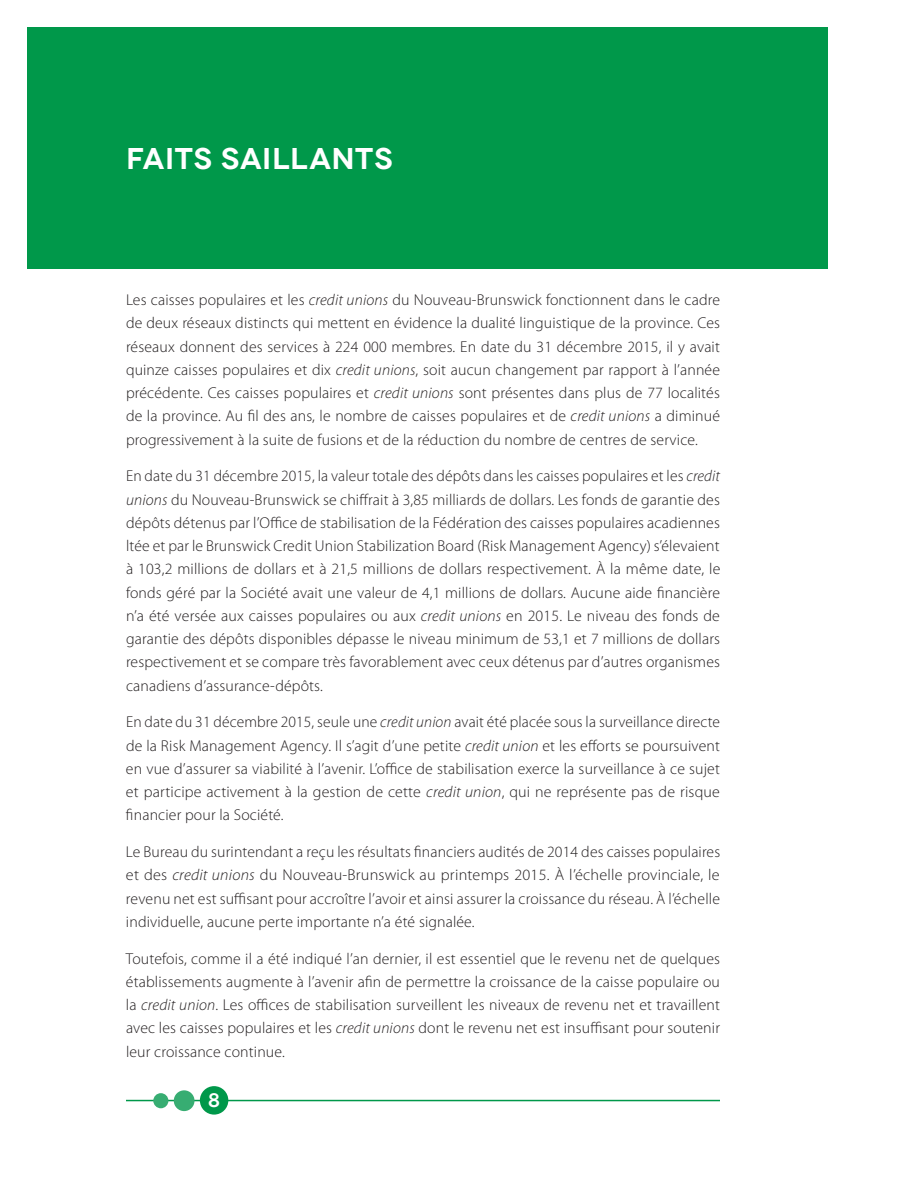
<style>
.page{position:relative;width:918px;height:1188px;background:#fff}
.page>*{position:absolute;margin:0;border:0;box-sizing:border-box;transform-origin:0 0}
.Heading_1_reversed{font:600 30px "Novecentowide";letter-spacing:.02em;color:#fff}
.t1{font:600 19.5px "Novecentowide";color:#fff}
.text{font:300 15.75px/23.2px "Myriad Pro";letter-spacing:.01em;color:#231f20;text-align:justify}
.s1{font-style:italic}
</style>
<div class="page">
<div style="left:27px;top:27px;width:801px;height:242px;background:#00984a"></div>
<hr style="left:126px;top:1100px;width:594px;height:1px;background:#00984a">
<div style="left:200px;top:1086px;width:28px;height:29px;background:#00984a;border-radius:50%"></div>
<div style="left:174px;top:1090px;width:21px;height:21px;background:#37ad72;border-radius:50%"></div>
<div style="left:153px;top:1093px;width:15px;height:15px;background:#37ad72;border-radius:50%"></div>
<p class="Heading_1_reversed" style="left:126px;top:141px;width:268px">FAITS SAILLANTS</p>
<p class="text" style="left:126px;top:289px;width:596px">Les caisses populaires et les <span class="s1">credit unions</span> du Nouveau-Brunswick fonctionnent dans le cadre de deux réseaux distincts qui mettent en évidence la dualité linguistique de la province. Ces réseaux donnent des services à 224 000 membres. En date du 31 décembre 2015, il y avait quinze caisses populaires et dix <span class="s1">credit unions</span>, soit aucun changement par rapport à l’année précédente. Ces caisses populaires et <span class="s1">credit unions</span> sont présentes dans plus de 77 localités de la province. Au fil des ans, le nombre de caisses populaires et de <span class="s1">credit unions</span> a diminué progressivement à la suite de fusions et de la réduction du nombre de centres de service.</p>
<p class="text" style="left:126px;top:465px;width:596px">En date du 31 décembre 2015, la valeur totale des dépôts dans les caisses populaires et les <span class="s1">credit unions</span> du Nouveau-Brunswick se chiffrait à 3,85 milliards de dollars. Les fonds de garantie des dépôts détenus par l’Office de stabilisation de la Fédération des caisses populaires acadiennes ltée et par le Brunswick Credit Union Stabilization Board (Risk Management Agency) s’élevaient à 103,2 millions de dollars et à 21,5 millions de dollars respectivement. À la même date, le fonds géré par la Société avait une valeur de 4,1 millions de dollars. Aucune aide financière n’a été versée aux caisses populaires ou aux <span class="s1">credit unions</span> en 2015. Le niveau des fonds de garantie des dépôts disponibles dépasse le niveau minimum de 53,1 et 7 millions de dollars respectivement et se compare très favorablement avec ceux détenus par d’autres organismes canadiens d’assurance-dépôts.</p>
<p class="text" style="left:126px;top:711px;width:596px">En date du 31 décembre 2015, seule une <span class="s1">credit union</span> avait été placée sous la surveillance directe de la Risk Management Agency. Il s’agit d’une petite <span class="s1">credit union</span> et les efforts se poursuivent en vue d’assurer sa viabilité à l’avenir. L’office de stabilisation exerce la surveillance à ce sujet et participe activement à la gestion de cette <span class="s1">credit union</span>, qui ne représente pas de risque financier pour la Société.</p>
<p class="text" style="left:126px;top:841px;width:596px">Le Bureau du surintendant a reçu les résultats financiers audités de 2014 des caisses populaires et des <span class="s1">credit unions</span> du Nouveau-Brunswick au printemps 2015. À l’échelle provinciale, le revenu net est suffisant pour accroître l’avoir et ainsi assurer la croissance du réseau. À l’échelle individuelle, aucune perte importante n’a été signalée.</p>
<p class="text" style="left:126px;top:947px;width:596px">Toutefois, comme il a été indiqué l’an dernier, il est essentiel que le revenu net de quelques établissements augmente à l’avenir afin de permettre la croissance de la caisse populaire ou la <span class="s1">credit union</span>. Les offices de stabilisation surveillent les niveaux de revenu net et travaillent avec les caisses populaires et les <span class="s1">credit unions</span> dont le revenu net est insuffisant pour soutenir leur croissance continue.</p>
<p class="t1" style="left:208px;top:1088px;width:13px">8</p>
</div>
